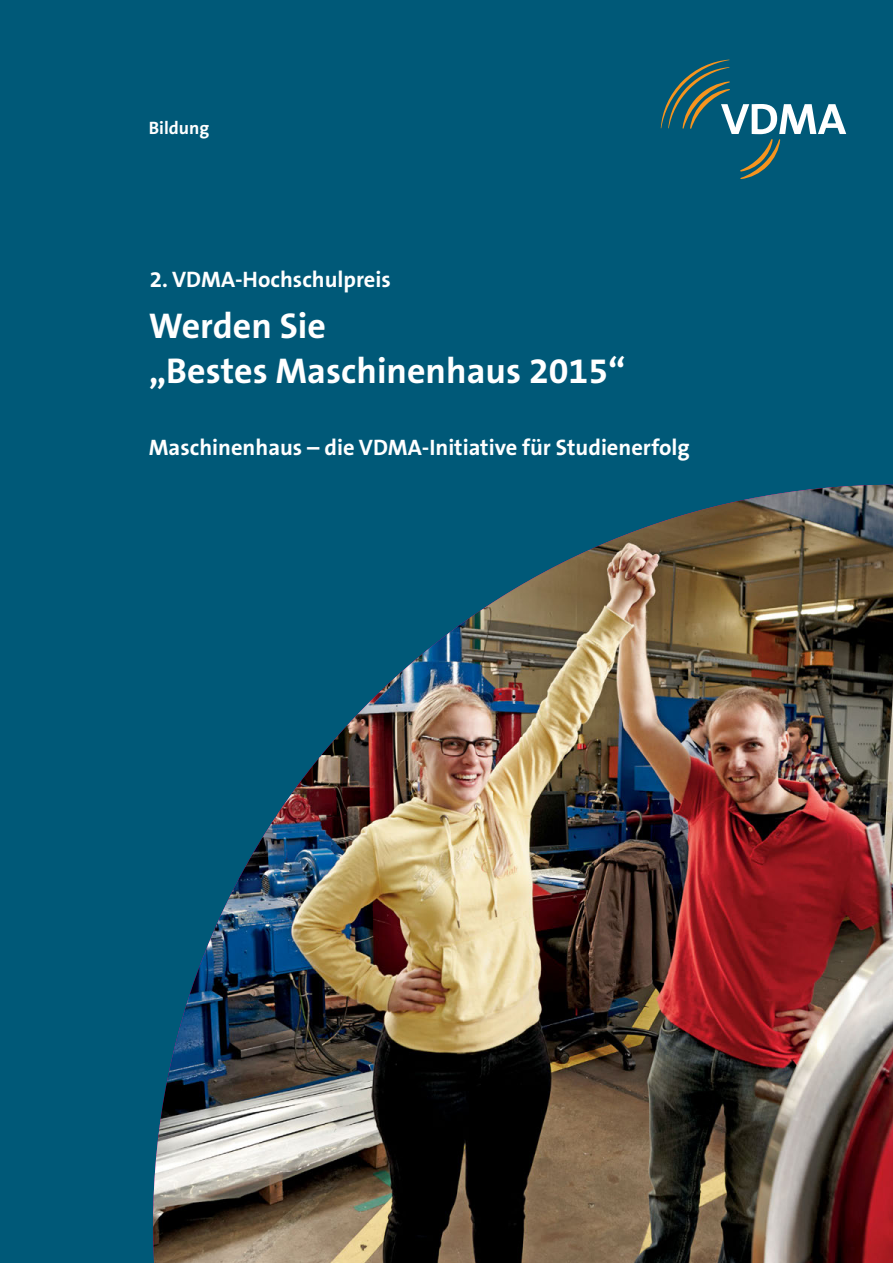
<style>
.page{position:relative;width:893px;height:1263px;background:#005978}
.page>*{position:absolute;margin:0;border:0;box-sizing:border-box;transform-origin:0 0}
.t1{font:700 36px/45px "The Sans B7";color:#fff}
.t2{font:700 22.5px "The Sans B7";color:#fff}
.t3{font:700 18px "The Sans B7";color:#fff}
</style>
<div class="page">
<svg style="left:661px;top:60px;width:185px;height:119px"></svg>
<img style="left:153px;top:485px;width:740px;height:778px">
<p class="t3" style="left:149px;top:118px;width:62px">Bildung</p>
<p class="t2" style="left:150px;top:268px;width:243px">2. VDMA-Hochschulpreis</p>
<h1 class="t1" style="left:149px;top:304px;width:478px">Werden Sie<br>„Bestes Maschinenhaus 2015“</h1>
<p class="t2" style="left:149px;top:435px;width:542px">Maschinenhaus – die VDMA-Initiative für Studienerfolg</p>
</div>
